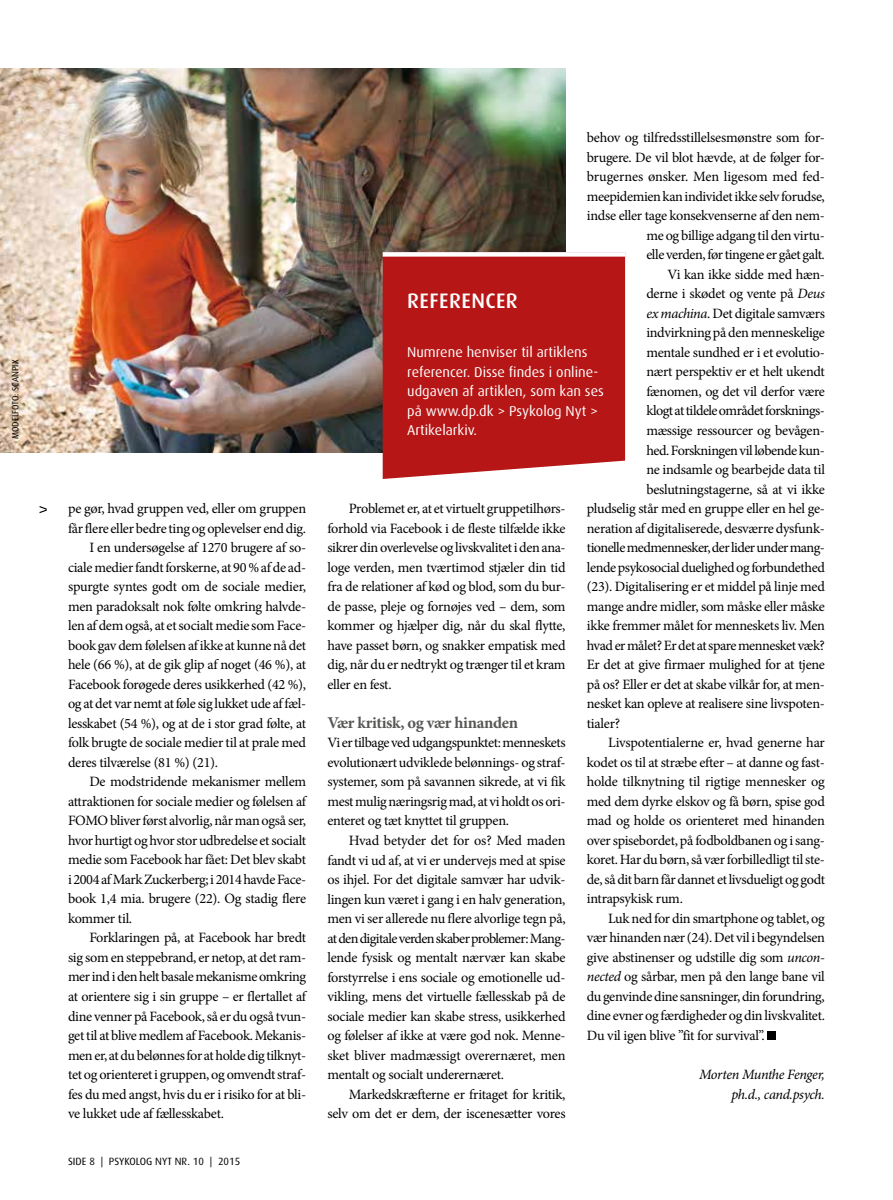
<style>
.page{position:relative;width:893px;height:1200px;background:#fff}
.page>*{position:absolute;margin:0;border:0;box-sizing:border-box;transform-origin:0 0}
.t1{font:500 21px "Dax";letter-spacing:.02em;color:#fff}
.t2{font:700 16.5px "Minion Pro";letter-spacing:-.02em;color:#575756}
.t3{font:14.25px/19.5px "Minion Pro";letter-spacing:-.02em;color:#000;text-align:justify}
.t4{font:14.25px/19.5px "Dax";color:#fff}
.t5{font:14.25px "Minion Pro";letter-spacing:-.04em;color:#000}
.t6{font:italic 14.25px/19.5px "Minion Pro";letter-spacing:-.03em;color:#000;text-align:right}
.t7{font:10.5px "Dax";color:#000}
.t8{font:9px "Dax";letter-spacing:-.005em;color:#000}
.s1{font-style:italic}
</style>
<div class="page">
<div style="left:767px;top:1031px;width:9px;height:8px;background:#000"></div>
<img style="left:0;top:68px;width:566px;height:385px">
<div style="left:383px;top:256px;width:242px;height:223px;background:#b61615"></div>
<svg style="left:383px;top:252px;width:242px;height:4px"></svg>
<svg style="left:40px;top:506px;width:7px;height:7px"></svg>
<p class="t8" style="left:11px;top:439px;width:81px;rotate:-90deg">modelfoto: scanpix</p>
<p class="t3" style="left:68px;top:499px;width:240px">pe gør, hvad gruppen ved, eller om gruppen</p>
<p class="t3" style="left:68px;top:518px;width:240px">får flere eller bedre ting og oplevelser end dig.</p>
<p class="t3" style="left:89px;top:538px;width:218px">I en undersøgelse af 1270 brugere af so-</p>
<p class="t3" style="left:68px;top:557px;width:240px">ciale medier fandt forskerne, at 90 % af de ad-</p>
<p class="t3" style="left:68px;top:577px;width:240px">spurgte syntes godt om de sociale medier,</p>
<p class="t3" style="left:68px;top:596px;width:240px">men paradoksalt nok følte omkring halvde-</p>
<p class="t3" style="left:68px;top:616px;width:240px">len af dem også, at et socialt medie som Face-</p>
<p class="t3" style="left:68px;top:635px;width:240px">book gav dem følelsen af ikke at kunne nå det</p>
<p class="t3" style="left:68px;top:655px;width:240px">hele (66 %), at de gik glip af noget (46 %), at</p>
<p class="t3" style="left:68px;top:674px;width:240px">Facebook forøgede deres usikkerhed (42 %),</p>
<p class="t3" style="left:68px;top:694px;width:240px">og at det var nemt at føle sig lukket ude af fæl-</p>
<p class="t3" style="left:68px;top:713px;width:240px">lesskabet (54 %), og at de i stor grad følte, at</p>
<p class="t3" style="left:68px;top:733px;width:240px">folk brugte de sociale medier til at prale med</p>
<p class="t3" style="left:68px;top:752px;width:152px">deres tilværelse (81 %) (21).</p>
<p class="t3" style="left:89px;top:772px;width:218px">De modstridende mekanismer mellem</p>
<p class="t3" style="left:68px;top:791px;width:240px">attraktionen for sociale medier og følelsen af</p>
<p class="t3" style="left:68px;top:811px;width:240px">FOMO bliver først alvorlig, når man også ser,</p>
<p class="t3" style="left:68px;top:830px;width:240px">hvor hurtigt og hvor stor udbredelse et socialt</p>
<p class="t3" style="left:68px;top:850px;width:240px">medie som Facebook har fået: Det blev skabt</p>
<p class="t3" style="left:68px;top:869px;width:240px">i 2004 af Mark Zuckerberg; i 2014 havde Face-</p>
<p class="t3" style="left:68px;top:889px;width:240px">book 1,4 mia. brugere (22). Og stadig flere</p>
<p class="t3" style="left:68px;top:908px;width:66px">kommer til.</p>
<p class="t3" style="left:89px;top:927px;width:218px">Forklaringen på, at Facebook har bredt</p>
<p class="t3" style="left:68px;top:947px;width:240px">sig som en steppebrand, er netop, at det ram-</p>
<p class="t3" style="left:68px;top:966px;width:240px">mer ind i den helt basale mekanisme omkring</p>
<p class="t3" style="left:68px;top:986px;width:240px">at orientere sig i sin gruppe – er flertallet af</p>
<p class="t3" style="left:68px;top:1005px;width:240px">dine venner på Facebook, så er du også tvun-</p>
<p class="t3" style="left:68px;top:1025px;width:240px">get til at blive medlem af Facebook. Mekanis-</p>
<p class="t3" style="left:68px;top:1044px;width:240px">men er, at du belønnes for at holde dig tilknyt-</p>
<p class="t3" style="left:68px;top:1064px;width:240px">tet og orienteret i gruppen, og omvendt straf-</p>
<p class="t3" style="left:68px;top:1083px;width:240px">fes du med angst, hvis du er i risiko for at bli-</p>
<p class="t3" style="left:68px;top:1103px;width:157px">ve lukket ude af fællesskabet.</p>
<p class="t7" style="left:68px;top:1154px;width:174px">SIDE 8 | PSYKOLOG NYT NR. 10 | 2015</p>
<p class="t3" style="left:587px;top:128px;width:240px">behov og tilfredsstillelsesmønstre som for-</p>
<p class="t3" style="left:587px;top:148px;width:240px">brugere. De vil blot hævde, at de følger for-</p>
<p class="t3" style="left:587px;top:167px;width:240px">brugernes ønsker. Men ligesom med fed-</p>
<p class="t3" style="left:587px;top:186px;width:240px">meepidemien kan individet ikke selv forudse,</p>
<p class="t3" style="left:587px;top:206px;width:240px">indse eller tage konsekvenserne af den nem-</p>
<p class="t3" style="left:646px;top:225px;width:180px">me og billige adgang til den virtu-</p>
<p class="t3" style="left:646px;top:245px;width:180px">elle verden, før tingene er gået galt.</p>
<p class="t3" style="left:668px;top:264px;width:159px">Vi kan ikke sidde med hæn-</p>
<p class="t3" style="left:646px;top:284px;width:180px">derne i skødet og vente på <span class="s1">Deus</span></p>
<p class="t3" style="left:646px;top:303px;width:180px"><span class="s1">ex machina</span>. Det digitale samværs</p>
<p class="t3" style="left:646px;top:323px;width:180px">indvirkning på den menneskelige</p>
<p class="t3" style="left:646px;top:342px;width:180px">mentale sundhed er i et evolutio-</p>
<p class="t3" style="left:646px;top:362px;width:180px">nært perspektiv er et helt ukendt</p>
<p class="t3" style="left:646px;top:381px;width:180px">fænomen, og det vil derfor være</p>
<p class="t5" style="left:646px;top:401px;width:180px">klogt at tildele området forsknings-</p>
<p class="t3" style="left:646px;top:420px;width:180px">mæssige ressourcer og bevågen-</p>
<p class="t3" style="left:646px;top:440px;width:180px">hed. Forskningen vil løbende kun-</p>
<p class="t3" style="left:646px;top:459px;width:180px">ne indsamle og bearbejde data til</p>
<p class="t3" style="left:646px;top:479px;width:180px">beslutningstagerne, så at vi ikke</p>
<p class="t3" style="left:587px;top:498px;width:240px">pludselig står med en gruppe eller en hel ge-</p>
<p class="t3" style="left:587px;top:518px;width:240px">neration af digitaliserede, desværre dysfunk-</p>
<p class="t5" style="left:587px;top:538px;width:240px">tionelle medmennesker, der lider under mang-</p>
<p class="t3" style="left:587px;top:557px;width:240px">lende psykosocial duelighed og forbundethed</p>
<p class="t3" style="left:587px;top:576px;width:240px">(23). Digitalisering er et middel på linje med</p>
<p class="t3" style="left:587px;top:596px;width:240px">mange andre midler, som måske eller måske</p>
<p class="t3" style="left:587px;top:615px;width:240px">ikke fremmer målet for menneskets liv. Men</p>
<p class="t3" style="left:587px;top:635px;width:240px">hvad er målet? Er det at spare mennesket væk?</p>
<p class="t3" style="left:587px;top:654px;width:240px">Er det at give firmaer mulighed for at tjene</p>
<p class="t3" style="left:587px;top:674px;width:240px">på os? Eller er det at skabe vilkår for, at men-</p>
<p class="t3" style="left:587px;top:693px;width:240px">nesket kan opleve at realisere sine livspoten-</p>
<p class="t3" style="left:587px;top:713px;width:35px">tialer?</p>
<p class="t3" style="left:608px;top:732px;width:218px">Livspotentialerne er, hvad generne har</p>
<p class="t3" style="left:587px;top:752px;width:240px">kodet os til at stræbe efter – at danne og fast-</p>
<p class="t3" style="left:587px;top:771px;width:240px">holde tilknytning til rigtige mennesker og</p>
<p class="t3" style="left:587px;top:791px;width:240px">med dem dyrke elskov og få børn, spise god</p>
<p class="t3" style="left:587px;top:810px;width:240px">mad og holde os orienteret med hinanden</p>
<p class="t3" style="left:587px;top:830px;width:240px">over spisebordet, på fodboldbanen og i sang-</p>
<p class="t3" style="left:587px;top:849px;width:240px">koret. Har du børn, så vær forbilledligt til ste-</p>
<p class="t3" style="left:587px;top:869px;width:240px">de, så dit barn får dannet et livsdueligt og godt</p>
<p class="t3" style="left:587px;top:888px;width:98px">intrapsykisk rum.</p>
<p class="t3" style="left:608px;top:908px;width:218px">Luk ned for din smartphone og tablet, og</p>
<p class="t3" style="left:587px;top:927px;width:240px">vær hinanden nær (24). Det vil i begyndelsen</p>
<p class="t3" style="left:587px;top:947px;width:240px">give abstinenser og udstille dig som <span class="s1">uncon-</span></p>
<p class="t3" style="left:587px;top:966px;width:240px"><span class="s1">nected</span> og sårbar, men på den lange bane vil</p>
<p class="t3" style="left:587px;top:986px;width:240px">du genvinde dine sansninger, din forundring,</p>
<p class="t3" style="left:587px;top:1005px;width:240px">dine evner og færdigheder og din livskvalitet.</p>
<p class="t3" style="left:587px;top:1025px;width:180px">Du vil igen blive ”fit for survival”.</p>
<p class="t6" style="left:699px;top:1064px;width:127px">Morten Munthe Fenger, ph.d., cand.psych.</p>
<h1 class="t1" style="left:407px;top:288px;width:112px">REFERENCER</h1>
<p class="t4" style="left:407px;top:342px;width:198px">Numrene henviser til artiklens referencer. Disse findes i online&shy;udgaven af artiklen, som kan ses på www.dp.dk &gt; Psykolog Nyt &gt;<br>Artikelarkiv.</p>
<p class="t3" style="left:327px;top:498px;width:240px;text-indent:21px">Problemet er, at et virtuelt gruppetilhørs&shy;forhold via Facebook i de fleste tilfælde ikke sikrer din overlevelse og livskvalitet i den ana&shy;loge verden, men tværtimod stjæler din tid fra de relationer af kød og blod, som du bur&shy;de passe, pleje og fornøjes ved – dem, som kommer og hjælper dig, når du skal flytte, have passet børn, og snakker empatisk med dig, når du er nedtrykt og trænger til et kram eller en fest.</p>
<p class="t2" style="left:327px;top:710px;width:192px">Vær kritisk, og vær hinanden</p>
<p class="t3" style="left:327px;top:733px;width:240px">Vi er tilbage ved udgangspunktet: menneskets evolutionært udviklede belønnings- og straf&shy;systemer, som på savannen sikrede, at vi fik mest mulig næringsrig mad, at vi holdt os ori&shy;enteret og tæt knyttet til gruppen.</p>
<p class="t3" style="left:327px;top:830px;width:240px;text-indent:21px">Hvad betyder det for os? Med maden fandt vi ud af, at vi er undervejs med at spise os ihjel. For det digitale samvær har udvik&shy;lingen kun været i gang i en halv generation, men vi ser allerede nu flere alvorlige tegn på, at den digitale verden skaber problemer: Mang&shy;lende fysisk og mentalt nærvær kan skabe forstyrrelse i ens sociale og emotionelle ud&shy;vikling, mens det virtuelle fællesskab på de sociale medier kan skabe stress, usikkerhed og følelser af ikke at være god nok. Menne&shy;sket bliver madmæssigt overernæret, men mentalt og socialt underernæret.</p>
<p class="t3" style="left:327px;top:1084px;width:240px;text-align:right">Markedskræfterne er fritaget for kritik, selv om det er dem, der iscenesætter vores</p>
</div>
